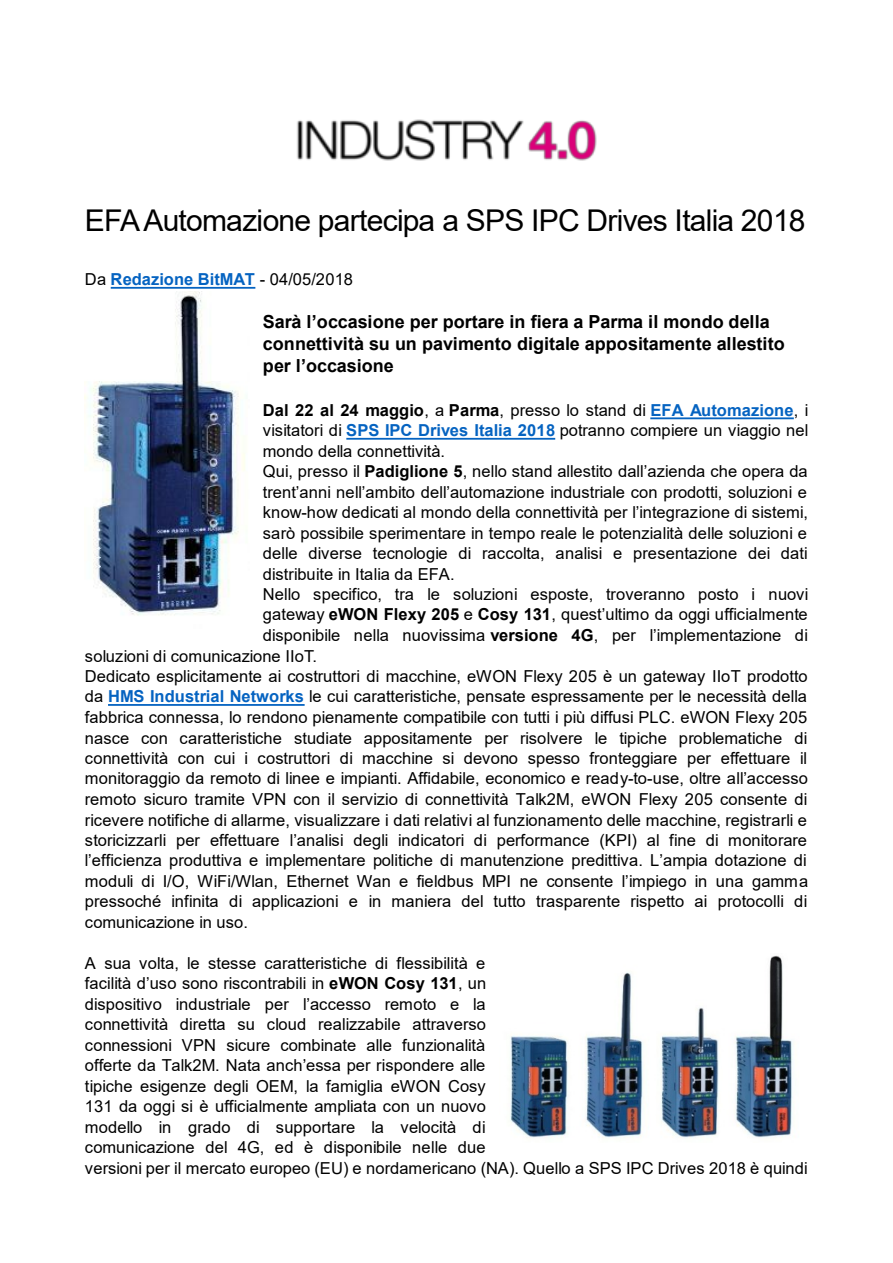
<style>
.page{position:relative;width:893px;height:1263px;background:#fff}
.page>*{position:absolute;margin:0;border:0;box-sizing:border-box;transform-origin:0 0}
.t1{font:30px "Arial";letter-spacing:-.025em;color:#000}
.t2{font:700 18px/22.4px "Arial";color:#000}
.t3{font:16.5px/20.5px "Arial";color:#000}
.t4{font:700 16.5px "Arial";letter-spacing:.01em;color:#000}
.t5{font:700 16.5px "Arial";color:#0563c1}
.s1{font-weight:400;color:#000}
.s2{font-weight:400}
.s3{color:#0563c1}
.s4{font-weight:700;color:#0563c1}
.s5{font-weight:700}
</style>
<div class="page">
<hr style="left:111px;top:287px;width:144px;height:2px;background:#0563c1">
<hr style="left:650px;top:417px;width:144px;height:2px;background:#0563c1">
<hr style="left:346px;top:438px;width:209px;height:2px;background:#0563c1">
<hr style="left:108px;top:704px;width:197px;height:2px;background:#0563c1">
<img style="left:297px;top:119px;width:300px;height:42px">
<img style="left:85px;top:291px;width:160px;height:325px">
<img style="left:510px;top:955px;width:283px;height:183px">
<h1 class="t1" style="left:85px;top:209px;width:722px">EFA Automazione partecipa a SPS IPC Drives Italia 2018</h1>
<p class="t5" style="left:85px;top:273px;width:270px"><span class="s1">Da</span> Redazione BitMAT <span class="s1">- 04/05/2018</span></p>
<p class="t2" style="left:263px;top:312px;width:523px">Sarà l’occasione per portare in fiera a Parma il mondo della connettività su un pavimento digitale appositamente allestito per l’occasione</p>
<p class="t4" style="left:263px;top:404px;width:547px">Dal 22 al 24 maggio<span class="s2">, a</span> Parma<span class="s2">, presso lo stand di</span> <span class="s3">EFA Automazione</span><span class="s2">, i</span></p>
<p class="t3" style="left:263px;top:421px;width:547px">visitatori di <span class="s4">SPS IPC Drives Italia 2018</span> potranno compiere un viaggio nel</p>
<p class="t3" style="left:263px;top:442px;width:184px">mondo della connettività.</p>
<p class="t3" style="left:263px;top:462px;width:546px">Qui, presso il <span class="s5">Padiglione 5</span>, nello stand allestito dall’azienda che opera da</p>
<p class="t3" style="left:263px;top:483px;width:546px">trent’anni nell’ambito dell’automazione industriale con prodotti, soluzioni e</p>
<p class="t3" style="left:263px;top:504px;width:547px">know-how dedicati al mondo della connettività per l’integrazione di sistemi,</p>
<p class="t3" style="left:263px;top:524px;width:546px">sarò possibile sperimentare in tempo reale le potenzialità delle soluzioni e</p>
<p class="t3" style="left:263px;top:544px;width:546px">delle diverse tecnologie di raccolta, analisi e presentazione dei dati</p>
<p class="t3" style="left:263px;top:565px;width:193px">distribuite in Italia da EFA.</p>
<p class="t3" style="left:263px;top:586px;width:547px">Nello specifico, tra le soluzioni esposte, troveranno posto i nuovi</p>
<p class="t3" style="left:263px;top:606px;width:546px">gateway <span class="s5">eWON Flexy 205</span> e <span class="s5">Cosy 131</span>, quest’ultimo da oggi ufficialmente</p>
<p class="t3" style="left:263px;top:626px;width:547px">disponibile nella nuovissima <span class="s5">versione 4G</span>, per l’implementazione di</p>
<p class="t3" style="left:85px;top:647px;width:234px">soluzioni di comunicazione IIoT.</p>
<p class="t3" style="left:85px;top:668px;width:724px">Dedicato esplicitamente ai costruttori di macchine, eWON Flexy 205 è un gateway IIoT prodotto</p>
<p class="t3" style="left:85px;top:688px;width:723px">da <span class="s4">HMS Industrial Networks</span> le cui caratteristiche, pensate espressamente per le necessità della</p>
<p class="t3" style="left:85px;top:708px;width:724px">fabbrica connessa, lo rendono pienamente compatibile con tutti i più diffusi PLC. eWON Flexy 205</p>
<p class="t3" style="left:85px;top:729px;width:724px">nasce con caratteristiche studiate appositamente per risolvere le tipiche problematiche di</p>
<p class="t3" style="left:85px;top:749px;width:724px">connettività con cui i costruttori di macchine si devono spesso fronteggiare per effettuare il</p>
<p class="t3" style="left:85px;top:770px;width:725px">monitoraggio da remoto di linee e impianti. Affidabile, economico e ready-to-use, oltre all’accesso</p>
<p class="t3" style="left:85px;top:790px;width:724px">remoto sicuro tramite VPN con il servizio di connettività Talk2M, eWON Flexy 205 consente di</p>
<p class="t3" style="left:85px;top:811px;width:723px">ricevere notifiche di allarme, visualizzare i dati relativi al funzionamento delle macchine, registrarli e</p>
<p class="t3" style="left:85px;top:831px;width:724px">storicizzarli per effettuare l’analisi degli indicatori di performance (KPI) al fine di monitorare</p>
<p class="t3" style="left:85px;top:852px;width:723px">l’efficienza produttiva e implementare politiche di manutenzione predittiva. L’ampia dotazione di</p>
<p class="t3" style="left:85px;top:872px;width:725px">moduli di I/O, WiFi/Wlan, Ethernet Wan e fieldbus MPI ne consente l’impiego in una gamma</p>
<p class="t3" style="left:85px;top:893px;width:724px">pressoché infinita di applicazioni e in maniera del tutto trasparente rispetto ai protocolli di</p>
<p class="t3" style="left:85px;top:913px;width:165px">comunicazione in uso.</p>
<p class="t3" style="left:85px;top:954px;width:724px">A sua volta, le stesse caratteristiche di flessibilità e<br>facilità d’uso sono riscontrabili in <span class="s5">eWON Cosy 131</span>, un<br>dispositivo industriale per l’accesso remoto e la<br>connettività diretta su cloud realizzabile attraverso<br>connessioni VPN sicure combinate alle funzionalità<br>offerte da Talk2M. Nata anch’essa per rispondere alle<br>tipiche esigenze degli OEM, la famiglia eWON Cosy<br>131 da oggi si è ufficialmente ampliata con un nuovo<br>modello in grado di supportare la velocità di<br>comunicazione del 4G, ed è disponibile nelle due<br>versioni per il mercato europeo (EU) e nordamericano (NA). Quello a SPS IPC Drives 2018 è quindi</p>
</div>
